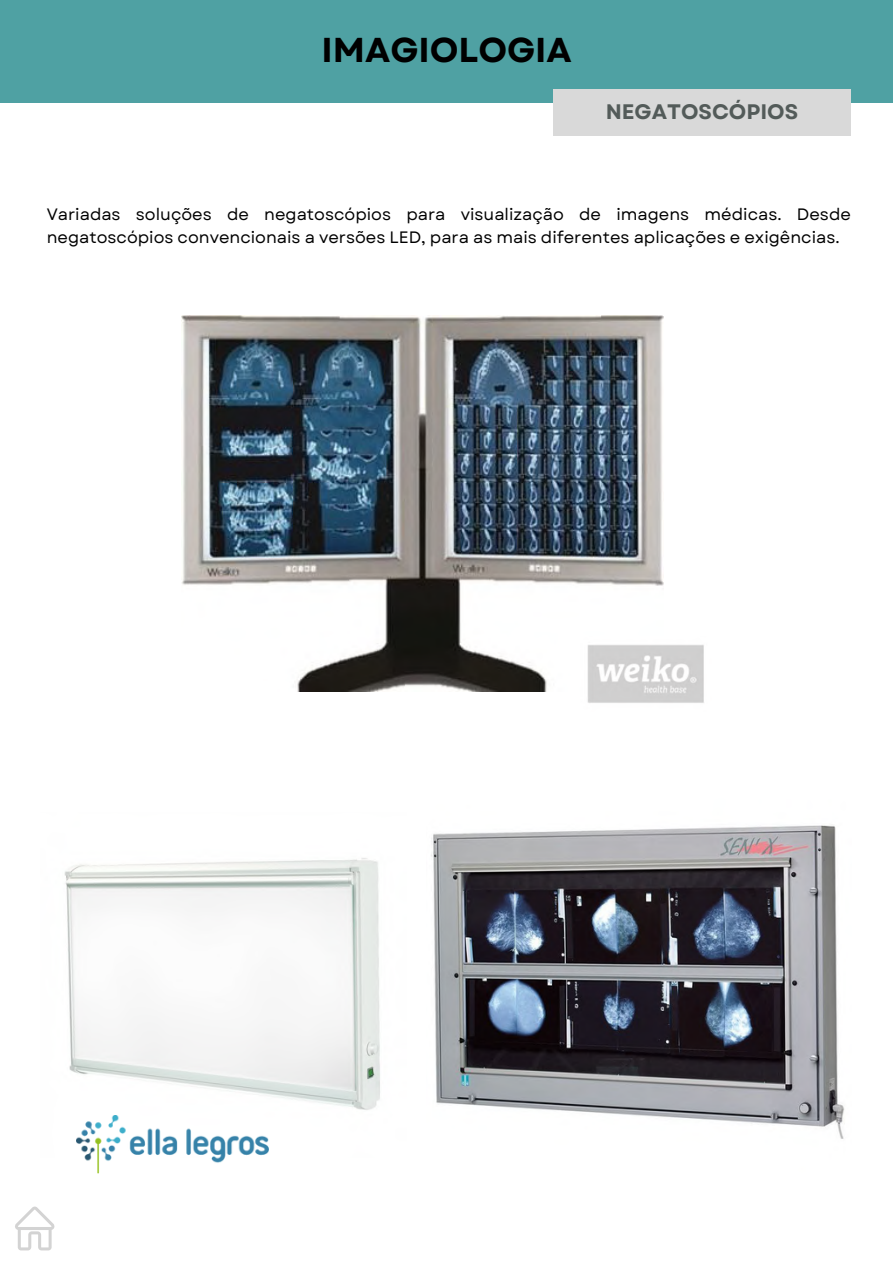
<style>
.page{position:relative;width:893px;height:1264px;background:#fff}
.page>*{position:absolute;margin:0;border:0;box-sizing:border-box;transform-origin:0 0}
.t1{font:700 34.5px "Garet";color:#000}
.t2{font:700 21px "Garet";color:#535b59}
.t3{font:16.5px/22.5px "Garet";color:#000}
</style>
<div class="page">
<img style="left:431px;top:825px;width:414px;height:314px">
<img style="left:64px;top:858px;width:316px;height:252px">
<img style="left:76px;top:1115px;width:193px;height:58px">
<img style="left:182px;top:315px;width:481px;height:376px">
<img style="left:580px;top:637px;width:124px;height:66px">
<div style="left:0;top:0;width:892px;height:102px;background:#4fa1a3"></div>
<div style="left:553px;top:89px;width:297px;height:47px;background:#d9d9d9"></div>
<svg style="left:15px;top:1206px;width:40px;height:44px"></svg>
<h1 class="t1" style="left:321px;top:25px;width:252px">IMAGIOLOGIA</h1>
<p class="t2" style="left:605px;top:96px;width:194px">NEGATOSCÓPIOS</p>
<p class="t3" style="left:47px;top:203px;width:805px">Variadas soluções de negatoscópios para visualização de imagens médicas. Desde negatoscópios convencionais a versões LED, para as mais diferentes aplicações e exigências.</p>
</div>
